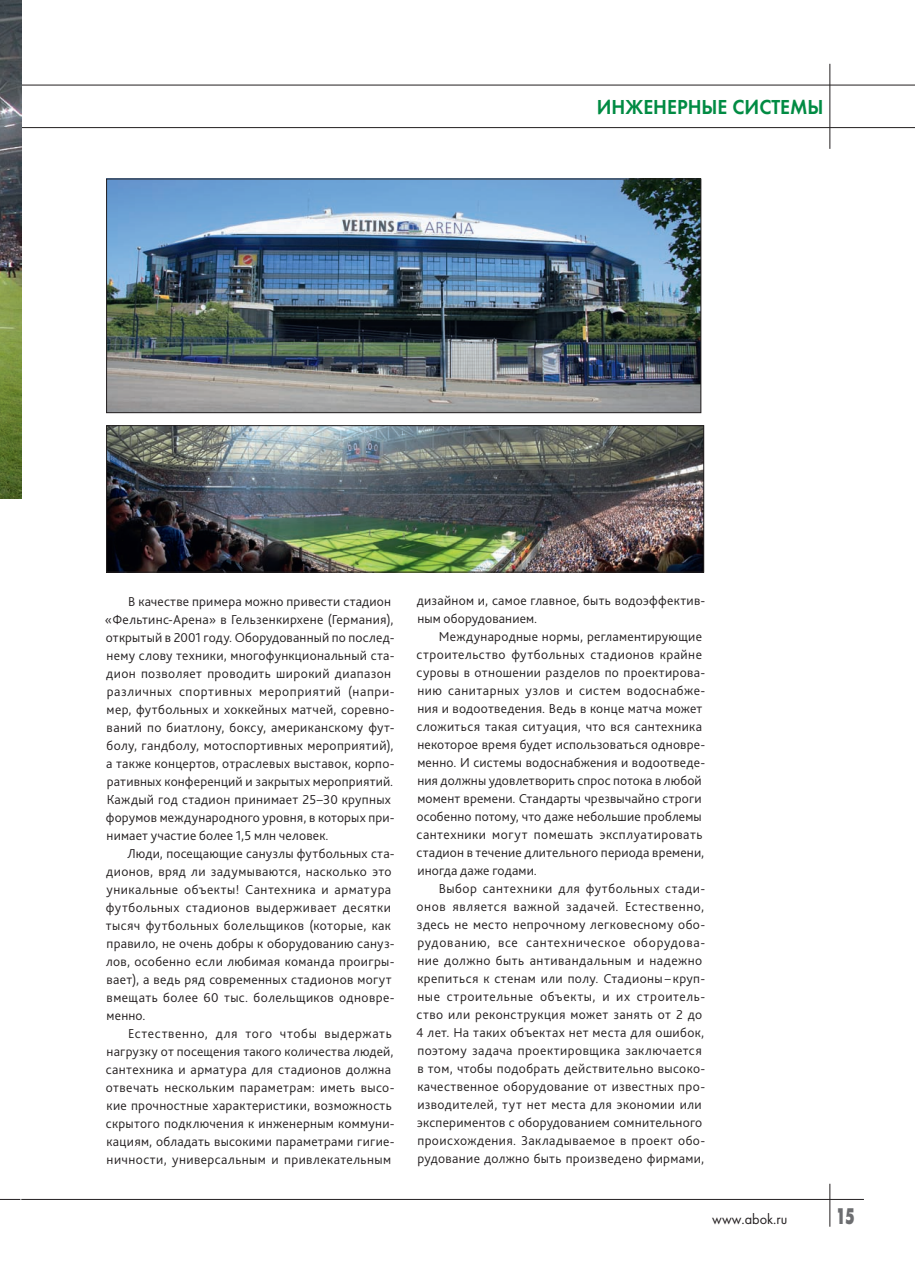
<style>
.page{position:relative;width:915px;height:1276px;background:#fff}
.page>*{position:absolute;margin:0;border:0;box-sizing:border-box;transform-origin:0 0}
.t1{font:22.5px "Futura Futuris X";color:#6c6d70;scale:.6 1}
.t2{font:21px "Futura Demi";color:#008b43;scale:.95 1}
.t3{font:15px "Futura";color:#231f20;scale:.95 1}
.t4{font:300 13.5px/18px "Bliss Pro";letter-spacing:.025em;color:#231f20}
</style>
<div class="page">
<hr style="left:21px;top:1199px;width:842px;height:1px;background:#231f20">
<hr style="left:829px;top:1183px;width:1px;height:43px;background:#231f20">
<svg style="left:0;top:1199px;width:20px;height:1px"></svg>
<hr style="left:21px;top:85px;width:893px;height:1px;background:#231f20">
<hr style="left:21px;top:127px;width:893px;height:1px;background:#231f20">
<hr style="left:829px;top:64px;width:1px;height:85px;background:#231f20">
<img style="left:0;top:0;width:21px;height:499px">
<img style="left:108px;top:181px;width:590px;height:230px">
<div style="left:106px;top:179px;width:594px;height:234px;border:1px solid #231f20"></div>
<img style="left:108px;top:427px;width:593px;height:143px">
<div style="left:106px;top:425px;width:597px;height:147px;border:1px solid #231f20"></div>
<h2 class="t2" style="left:596px;top:94px;width:240px">ИНЖЕНЕРНЫЕ СИСТЕМЫ</h2>
<p class="t4" style="left:105px;top:592px;width:291px;text-indent:23px">В качестве примера можно привести стадион «Фельтинс-Арена» в Гельзенкирхене (Германия), открытый в 2001 году. Оборудованный по послед&shy;нему слову техники, многофункциональный ста&shy;дион позволяет проводить широкий диапазон различных спортивных мероприятий (напри&shy;мер, футбольных и хоккейных матчей, соревно&shy;ваний по биатлону, боксу, американскому фут&shy;болу, гандболу, мотоспортивных мероприятий), а также концертов, отраслевых выставок, корпо&shy;ративных конференций и закрытых мероприятий.<br>Каждый год стадион принимает 25–30 крупных форумов международного уровня, в которых при&shy;нимает участие более 1,5 млн человек.</p>
<p class="t4" style="left:106px;top:843px;width:290px;text-indent:21px">Люди, посещающие санузлы футбольных ста&shy;дионов, вряд ли задумываются, насколько это уникальные объекты! Сантехника и арматура футбольных стадионов выдерживает десятки тысяч футбольных болельщиков (которые, как правило, не очень добры к оборудованию сануз&shy;лов, особенно если любимая команда проигры&shy;вает), а ведь ряд современных стадионов могут вмещать более 60 тыс. болельщиков одновре&shy;менно.</p>
<p class="t4" style="left:106px;top:1023px;width:290px;text-indent:22px">Естественно, для того чтобы выдержать нагрузку от посещения такого количества людей, сантехника и арматура для стадионов должна отвечать нескольким параметрам: иметь высо&shy;кие прочностные характеристики, возможность скрытого подключения к инженерным коммуни&shy;кациям, обладать высокими параметрами гигие&shy;ничности, универсальным и привлекательным</p>
<p class="t4" style="left:417px;top:591px;width:290px">дизайном и, самое главное, быть водоэффектив&shy;ным оборудованием.</p>
<p class="t4" style="left:416px;top:627px;width:290px;text-indent:22px">Международные нормы, регламентирующие строительство футбольных стадионов крайне суровы в отношении разделов по проектирова&shy;нию санитарных узлов и систем водоснабже&shy;ния и водоотведения. Ведь в конце матча может сложиться такая ситуация, что вся сантехника некоторое время будет использоваться одновре&shy;менно. И системы водоснабжения и водоотведе&shy;ния должны удовлетворить спрос потока в любой момент времени. Стандарты чрезвычайно строги особенно потому, что даже небольшие проблемы сантехники могут помешать эксплуатировать стадион в течение длительного периода времени, иногда даже годами.</p>
<p class="t4" style="left:416px;top:879px;width:290px;text-indent:22px">Выбор сантехники для футбольных стади&shy;онов является важной задачей. Естественно, здесь не место непрочному легковесному обо&shy;рудованию, все сантехническое оборудова&shy;ние должно быть антивандальным и надежно крепиться к стенам или полу. Стадионы– круп&shy;ные строительные объекты, и их строитель&shy;ство или реконструкция может занять от 2 до 4 лет. На таких объектах нет места для ошибок, поэтому задача проектировщика заключается в том, чтобы подобрать действительно высоко&shy;качественное оборудование от известных про&shy;изводителей, тут нет места для экономии или экспериментов с оборудованием сомнительного происхождения. Закладываемое в проект обо&shy;рудование должно быть произведено фирмами,</p>
<p class="t3" style="left:712px;top:1210px;width:80px">www.abok.ru</p>
<h1 class="t1" style="left:836px;top:1202px;width:32px">15</h1>
</div>
